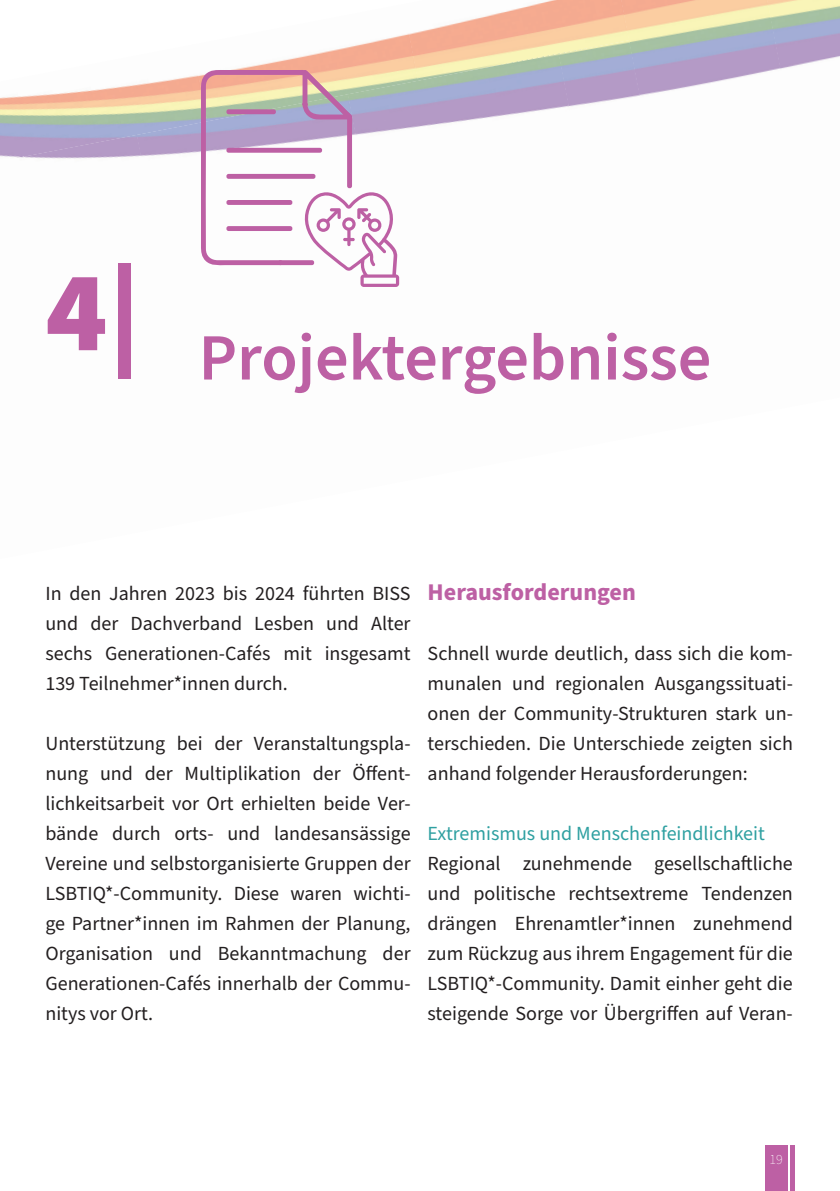
<style>
.page{position:relative;width:840px;height:1191px;background:#fff}
.page>*{position:absolute;margin:0;border:0;box-sizing:border-box;transform-origin:0 0}
.t1{font:900 115px "Source Sans Pro";color:#bd60a4}
.t2{font:600 66px "Source Sans Pro";color:#bd60a4}
.t3{font:700 24px "Source Sans Pro";color:#bd60a4}
.t4{font:20px/30px "Source Sans Pro";color:#231f20;text-align:justify}
.t5{font:20px "Source Sans Pro";color:#2fa0a1}
.t6{font:200 14px "Source Sans Pro";color:#fff}
</style>
<div class="page">
<img style="left:0;top:76px;width:192px;height:59px">
<img style="left:192px;top:35px;width:211px;height:59px">
<img style="left:403px;top:0;width:217px;height:54px">
<img style="left:620px;top:0;width:146px;height:88px">
<img style="left:766px;top:0;width:73px;height:72px">
<img style="left:0;top:135px;width:136px;height:24px">
<img style="left:136px;top:94px;width:65px;height:63px">
<img style="left:347px;top:54px;width:211px;height:76px">
<img style="left:558px;top:40px;width:125px;height:68px">
<img style="left:643px;top:90px;width:40px;height:18px">
<svg style="left:201px;top:69px;width:198px;height:218px"></svg>
<div style="left:764px;top:1145px;width:22px;height:46px;background:#bd60a4"></div>
<div style="left:789px;top:1145px;width:5px;height:46px;background:#bd60a4"></div>
<h1 class="t1" style="left:45px;top:232px;width:96px">4|</h1>
<h2 class="t2" style="left:198px;top:313px;width:514px">Projektergebnisse</h2>
<p class="t4" style="left:45px;top:579px;width:366px">In den Jahren 2023 bis 2024 führten BISS und der Dachverband Lesben und Alter sechs Generationen-Cafés mit insgesamt 139 Teilnehmer*innen durch.</p>
<p class="t4" style="left:45px;top:729px;width:366px">Unterstützung bei der Veranstaltungspla&shy;nung und der Multiplikation der Öffent&shy;lichkeitsarbeit vor Ort erhielten beide Ver&shy;bände durch orts- und landesansässige Vereine und selbstorganisierte Gruppen der LSBTIQ*-Community. Diese waren wichti&shy;ge Partner*innen im Rahmen der Planung, Organisation und Bekanntmachung der Generationen-Cafés innerhalb der Commu&shy;nitys vor Ort.</p>
<p class="t3" style="left:427px;top:575px;width:210px">Herausforderungen</p>
<p class="t4" style="left:427px;top:639px;width:366px">Schnell wurde deutlich, dass sich die kom&shy;munalen und regionalen Ausgangssituati&shy;onen der Community-Strukturen stark un&shy;terschieden. Die Unterschiede zeigten sich anhand folgender Herausforderungen:</p>
<p class="t5" style="left:427px;top:820px;width:338px">Extremismus und Menschenfeindlichkeit</p>
<p class="t4" style="left:427px;top:849px;width:366px">Regional zunehmende gesellschaftliche und politische rechtsextreme Tendenzen drängen Ehrenamtler*innen zunehmend zum Rückzug aus ihrem Engagement für die LSBTIQ*-Community. Damit einher geht die steigende Sorge vor Übergriffen auf Veran-</p>
<p class="t6" style="left:769px;top:1150px;width:15px">19</p>
</div>
